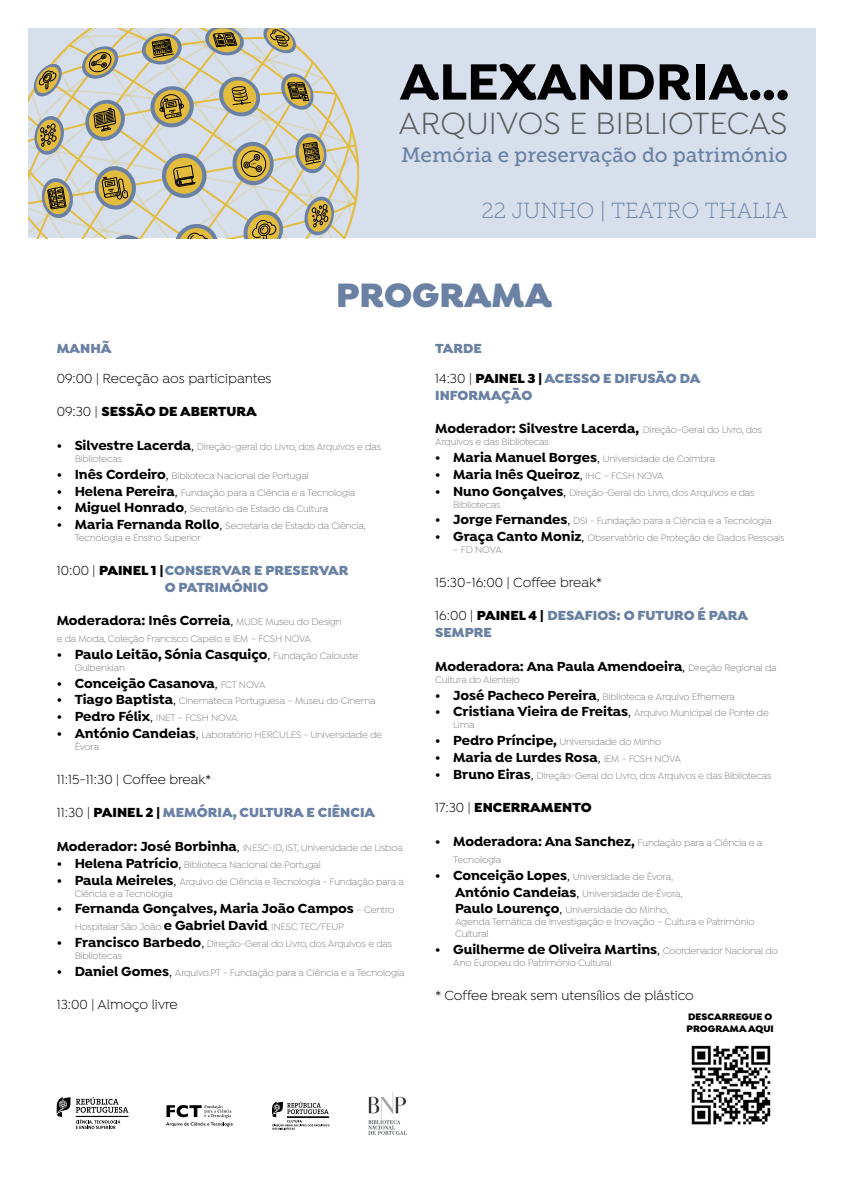
<style>
.page{position:relative;width:842px;height:1191px;background:#fff}
.page>*{position:absolute;margin:0;border:0;box-sizing:border-box;transform-origin:0 0}
.t1{font:700 54.2px "Isidora";color:#000}
.t2{font:900 36px "Isidora";color:#6a81a4}
.t3{font:32.7px "Isidora";color:#58595b}
.t4{font:21.8px "Museo Slab 100";color:#6a81a4}
.t5{font:20.6px "Museo Slab 500";color:#6a81a4}
.t6{font:700 14px "Isidora";color:#000}
.t7{font:900 14px/16.8px "Isidora";color:#6a81a4}
.t8{font:14px "Isidora";color:#000}
.t9{font:900 14px "Isidora";color:#000}
.t10{font:10px/12px "Isidora";letter-spacing:-.02em;color:#808285}
.t11{font:900 10px/12px "Isidora";color:#000}
.s1{font-weight:400}
.s2{font-weight:700;font-size:14px;color:#000}
.s3{font-size:14px;color:#000}
.s4{font-weight:400;color:#000}
.s5{color:#000}
.s6{font-weight:400;font-size:10px;color:#808285}
.s7{font-weight:900}
</style>
<div class="page">
<div style="left:28px;top:28px;width:787px;height:210px;background:#d6dfeb"></div>
<svg style="left:28px;top:28px;width:332px;height:211px"></svg>
<svg style="left:57px;top:1097px;width:71px;height:32px"></svg>
<svg style="left:272px;top:1101px;width:57px;height:28px"></svg>
<svg style="left:166px;top:1104px;width:67px;height:22px"></svg>
<img style="left:369px;top:1091px;width:38px;height:43px">
<img style="left:691px;top:1045px;width:80px;height:80px">
<h1 class="t1" style="left:400px;top:48px;width:392px">ALEXANDRIA…</h1>
<h3 class="t3" style="left:399px;top:105px;width:390px">ARQUIVOS E BIBLIOTECAS</h3>
<h3 class="t5" style="left:401px;top:144px;width:388px">Memória e preservação do património</h3>
<h3 class="t4" style="left:482px;top:198px;width:308px">22 JUNHO | TEATRO THALIA</h3>
<h2 class="t2" style="left:336px;top:272px;width:218px">PROGRAMA</h2>
<h3 class="t7" style="left:57px;top:340px;width:56px">MANHÃ</h3>
<h3 class="t7" style="left:435px;top:340px;width:11px">TARDE</h3>
<h3 class="t8" style="left:57px;top:370px;width:216px">09:00 | Receção aos participantes</h3>
<h3 class="t9" style="left:57px;top:403px;width:202px"><span class="s1">09:30 |</span> SESSÃO DE ABERTURA</h3>
<p class="t10" style="left:75px;top:441px;width:308px;text-indent:-18px"><span class="s2">• Silvestre Lacerda</span><span class="s3">,</span> Direção-geral do Livro, dos Arquivos e das<br>Bibliotecas</p>
<p class="t10" style="left:57px;top:470px;width:254px"><span class="s2">• Inês Cordeiro</span><span class="s3">,</span> Biblioteca Nacional de Portugal</p>
<p class="t10" style="left:57px;top:487px;width:300px"><span class="s2">• Helena Pereira</span><span class="s3">,</span> Fundação para a Ciência e a Tecnologia</p>
<p class="t10" style="left:57px;top:504px;width:273px"><span class="s2">• Miguel Honrado</span><span class="s3">,</span> Secretário de Estado da Cultura</p>
<p class="t10" style="left:75px;top:520px;width:293px;text-indent:-18px"><span class="s2">• Maria Fernanda Rollo</span><span class="s3">,</span> Secretaria de Estado da Ciência,<br>Tecnologia e Ensino Superior</p>
<h3 class="t7" style="left:165px;top:562px;width:185px;text-indent:-108px"><span class="s4">10:00 |</span> <span class="s5">PAINEL 1 |</span>CONSERVAR E PRESERVAR<br>O PATRIMÓNIO</h3>
<h3 class="t6" style="left:57px;top:612px;width:287px">Moderadora: Inês Correia<span class="s1">,</span> <span class="s6">MUDE Museu do Design</span></h3>
<p class="t10" style="left:57px;top:633px;width:256px">e da Moda, Coleção Francisco Capelo e IEM – FCSH NOVA</p>
<h3 class="t6" style="left:57px;top:645px;width:303px">• Paulo Leitão, Sónia Casquiço<span class="s1">,</span> <span class="s6">Fundação Calouste</span></h3>
<p class="t10" style="left:75px;top:662px;width:52px">Gulbenkian</p>
<h3 class="t6" style="left:57px;top:674px;width:211px">• Conceição Casanova<span class="s1">,</span> <span class="s6">FCT NOVA</span></h3>
<p class="t10" style="left:57px;top:696px;width:320px"><span class="s2">• Tiago Baptista</span><span class="s3">,</span> Cinemateca Portuguesa – Museu do Cinema</p>
<p class="t10" style="left:57px;top:712px;width:183px"><span class="s2">• Pedro Félix</span><span class="s3">,</span> INET – FCSH NOVA</p>
<p class="t10" style="left:75px;top:729px;width:309px;text-indent:-18px"><span class="s2">• António Candeias</span><span class="s3">,</span> Laboratório HERCULES - Universidade de<br>Évora</p>
<h3 class="t8" style="left:57px;top:771px;width:156px">11:15-11:30 | Coffee break*</h3>
<h3 class="t7" style="left:57px;top:804px;width:320px"><span class="s4">11:30 |</span> <span class="s5">PAINEL 2 |</span> MEMÓRIA, CULTURA E CIÊNCIA</h3>
<p class="t10" style="left:57px;top:842px;width:348px"><span class="s2">Moderador: José Borbinha</span><span class="s3">,</span> INESC-ID, IST, Universidade de Lisboa</p>
<p class="t10" style="left:57px;top:859px;width:266px"><span class="s2">• Helena Patrício</span><span class="s3">,</span> Biblioteca Nacional de Portugal</p>
<p class="t10" style="left:75px;top:876px;width:331px;text-indent:-18px"><span class="s2">• Paula Meireles</span><span class="s3">,</span> Arquivo de Ciência e Tecnologia - Fundação para a<br>Ciência e a Tecnologia</p>
<h3 class="t6" style="left:57px;top:900px;width:339px">• Fernanda Gonçalves, Maria João Campos <span class="s6">– Centro</span></h3>
<p class="t10" style="left:75px;top:921px;width:271px">Hospitalar São João <span class="s2">e Gabriel David</span>, INESC TEC/FEUP</p>
<p class="t10" style="left:75px;top:938px;width:319px;text-indent:-18px"><span class="s2">• Francisco Barbedo</span><span class="s3">,</span> Direção-Geral do Livro, dos Arquivos e das<br>Bibliotecas</p>
<p class="t10" style="left:57px;top:967px;width:349px"><span class="s2">• Daniel Gomes</span><span class="s3">,</span> Arquivo.PT - Fundação para a Ciência e a Tecnologia</p>
<h3 class="t8" style="left:57px;top:997px;width:123px">13:00 | Almoço livre</h3>
<h3 class="t7" style="left:435px;top:370px;width:267px"><span class="s4">14:30 |</span> <span class="s5">PAINEL 3 |</span> ACESSO E DIFUSÃO DA<br>IN FORMAÇÃO</h3>
<h3 class="t6" style="left:435px;top:420px;width:328px">Moderador: Silvestre Lacerda, <span class="s6">Direção-Geral do Livro, dos</span></h3>
<p class="t10" style="left:435px;top:436px;width:115px">Arquivos e das Bibliotecas</p>
<p class="t10" style="left:435px;top:453px;width:282px"><span class="s2">• Maria Manuel Borges</span><span class="s3">,</span> Universidade de Coimbra</p>
<h3 class="t6" style="left:435px;top:465px;width:230px">• Maria Inês Queiroz<span class="s1">,</span> <span class="s6">IHC – FCSH NOVA</span></h3>
<p class="t10" style="left:453px;top:487px;width:303px;text-indent:-18px"><span class="s2">• Nuno Gonçalves</span><span class="s3">,</span> Direção-Geral do Livro, dos Arquivos e das<br>Bibliotecas</p>
<p class="t10" style="left:435px;top:516px;width:338px"><span class="s2">• Jorge Fernandes</span><span class="s3">,</span> DSI - Fundação para a Ciência e a Tecnologia</p>
<p class="t10" style="left:435px;top:532px;width:351px"><span class="s2">• Graça Canto Moniz</span><span class="s3">,</span> Observatório de Proteção de Dados Pessoais</p>
<p class="t10" style="left:453px;top:544px;width:50px">– FD NOVA</p>
<h3 class="t8" style="left:435px;top:574px;width:168px">15:30-16:00 | Coffee break*</h3>
<h3 class="t7" style="left:435px;top:607px;width:314px"><span class="s4">16:00 |</span> <span class="s5">PAINEL 4 |</span> DESAFIOS: O FUTURO É PARA<br>SEMPRE</h3>
<h3 class="t6" style="left:435px;top:657px;width:343px">Moderadora: Ana Paula Amendoeira<span class="s1">,</span> <span class="s6">Direção Regional da</span></h3>
<p class="t10" style="left:435px;top:674px;width:86px">Cultura do Alentejo</p>
<p class="t10" style="left:435px;top:691px;width:301px"><span class="s2">• José Pacheco Pereira</span><span class="s3">,</span> Biblioteca e Arquivo Efhemera</p>
<h3 class="t6" style="left:435px;top:703px;width:335px">• Cristiana Vieira de Freitas<span class="s1">,</span> <span class="s6">Arquivo Municipal de Ponte de</span></h3>
<p class="t10" style="left:453px;top:720px;width:23px">Lima</p>
<p class="t10" style="left:435px;top:736px;width:228px"><span class="s2">• Pedro Príncipe,</span> Universidade do Minho</p>
<h3 class="t6" style="left:435px;top:749px;width:248px">• Maria de Lurdes Rosa<span class="s1">,</span> <span class="s6">IEM - FCSH NOVA</span></h3>
<p class="t10" style="left:435px;top:770px;width:338px"><span class="s2">• Bruno Eiras</span><span class="s3">,</span> Direção-Geral do Livro, dos Arquivos e das Bibliotecas</p>
<h3 class="t8" style="left:435px;top:800px;width:50px">17:30 | <span class="s7">ENC</span></h3>
<h3 class="t9" style="left:502px;top:799px;width:91px">ERRAMENTO</h3>
<h3 class="t6" style="left:435px;top:833px;width:329px">• Moderadora: Ana Sanchez, <span class="s6">Fundação para a Ciência e a</span></h3>
<p class="t10" style="left:453px;top:854px;width:50px">Tecnologia</p>
<p class="t10" style="left:455px;top:868px;width:229px;line-height:16.8px;text-indent:-20px"><span class="s2">• Conceição Lopes</span><span class="s3">,</span> Universidade de Évora,<br><span class="s2">António Candeias</span><span class="s3">,</span> Universidade de Évora,<br><span class="s2">Paulo Lourenço</span><span class="s3">,</span> Universidade do Minho,</p>
<p class="t10" style="left:455px;top:916px;width:301px">Agenda Temática de Investigação e Inovação – Cultura e Património<br>Cultural</p>
<h3 class="t6" style="left:435px;top:941px;width:344px">• Guilherme de Oliveira Martins<span class="s1">,</span> <span class="s6">Coordenador Nacional do</span></h3>
<p class="t10" style="left:453px;top:957px;width:160px">Ano Europeu do Património Cultural</p>
<h3 class="t8" style="left:435px;top:987px;width:260px">* Coffee break sem utensílios de plástico</h3>
<p class="t11" style="left:687px;top:1010px;width:87px">DESCARREGUE O<br>PROGRAMA AQUI</p>
</div>
